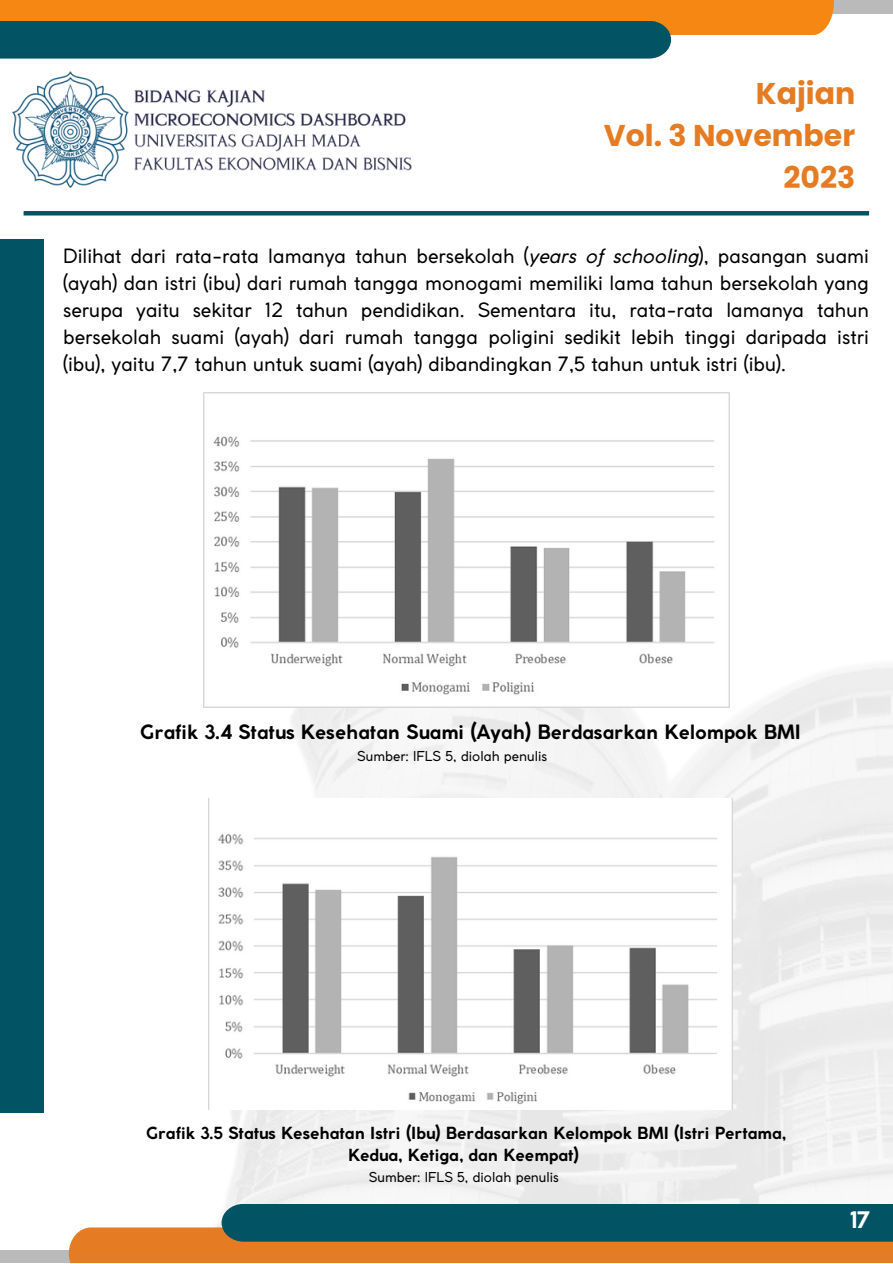
<style>
.page{position:relative;width:893px;height:1264px;background:#fff}
.page>*{position:absolute;margin:0;border:0;box-sizing:border-box;transform-origin:0 0}
.t1{font:700 30px/41.5px "Poppins";color:#e57c23;text-align:right}
.t2{font:700 22.5px "Coco Gothic";color:#fff}
.t3{font:19.5px/27px "Coco Gothic";color:#000;text-align:justify}
.t4{font:700 19.5px "Coco Gothic";color:#000}
.t5{font:700 16.5px/22.5px "Coco Gothic";color:#000;text-align:center}
.t6{font:13.5px "Coco Gothic";color:#000}
.s1{font-style:italic}
</style>
<div class="page">
<div style="left:0;top:1249px;width:892px;height:13px;background:#bababa"></div>
<div style="left:0;top:0;width:892px;height:14px;background:#bababa"></div>
<div style="left:69px;top:1227px;width:823px;height:35px;background:#e57c23"></div>
<div style="left:0;top:0;width:833px;height:35px;background:#f68712"></div>
<div style="left:221px;top:1203px;width:671px;height:38px;background:#025464"></div>
<div style="left:0;top:21px;width:671px;height:38px;background:#025464"></div>
<div style="left:0;top:239px;width:44px;height:873px;background:#025464"></div>
<img style="left:11px;top:21px;width:405px;height:195px">
<hr style="left:24px;top:211px;width:845px;height:4px;background:#025464">
<img style="left:203px;top:392px;width:526px;height:315px">
<img style="left:208px;top:798px;width:524px;height:311px">
<p class="t1" style="left:755px;top:73px;width:101px">Kajian</p>
<p class="t1" style="left:603px;top:115px;width:253px">Vol. 3 November<br>2023</p>
<p class="t3" style="left:63px;top:244px;width:807px">Dilihat dari rata-rata lamanya tahun bersekolah (<span class="s1">years of schooling</span>), pasangan suami (ayah) dan istri (ibu) dari rumah tangga monogami memiliki lama tahun bersekolah yang serupa yaitu sekitar 12 tahun pendidikan. Sementara itu, rata-rata lamanya tahun bersekolah suami (ayah) dari rumah tangga poligini sedikit lebih tinggi daripada istri (ibu), yaitu 7,7 tahun untuk suami (ayah) dibandingkan 7,5 tahun untuk istri (ibu).</p>
<p class="t4" style="left:140px;top:724px;width:662px">Grafik 3.4 Status Kesehatan Suami (Ayah) Berdasarkan Kelompok BMI</p>
<p class="t6" style="left:357px;top:751px;width:192px">Sumber: IFLS 5, diolah penulis</p>
<p class="t5" style="left:146px;top:1122px;width:641px">Grafik 3.5 Status Kesehatan Istri (Ibu) Berdasarkan Kelompok BMI (Istri Pertama,<br>Kedua, Ketiga, dan Keempat)</p>
<p class="t6" style="left:369px;top:1171px;width:192px">Sumber: IFLS 5, diolah penulis</p>
<p class="t2" style="left:849px;top:1211px;width:22px">17</p>
</div>
